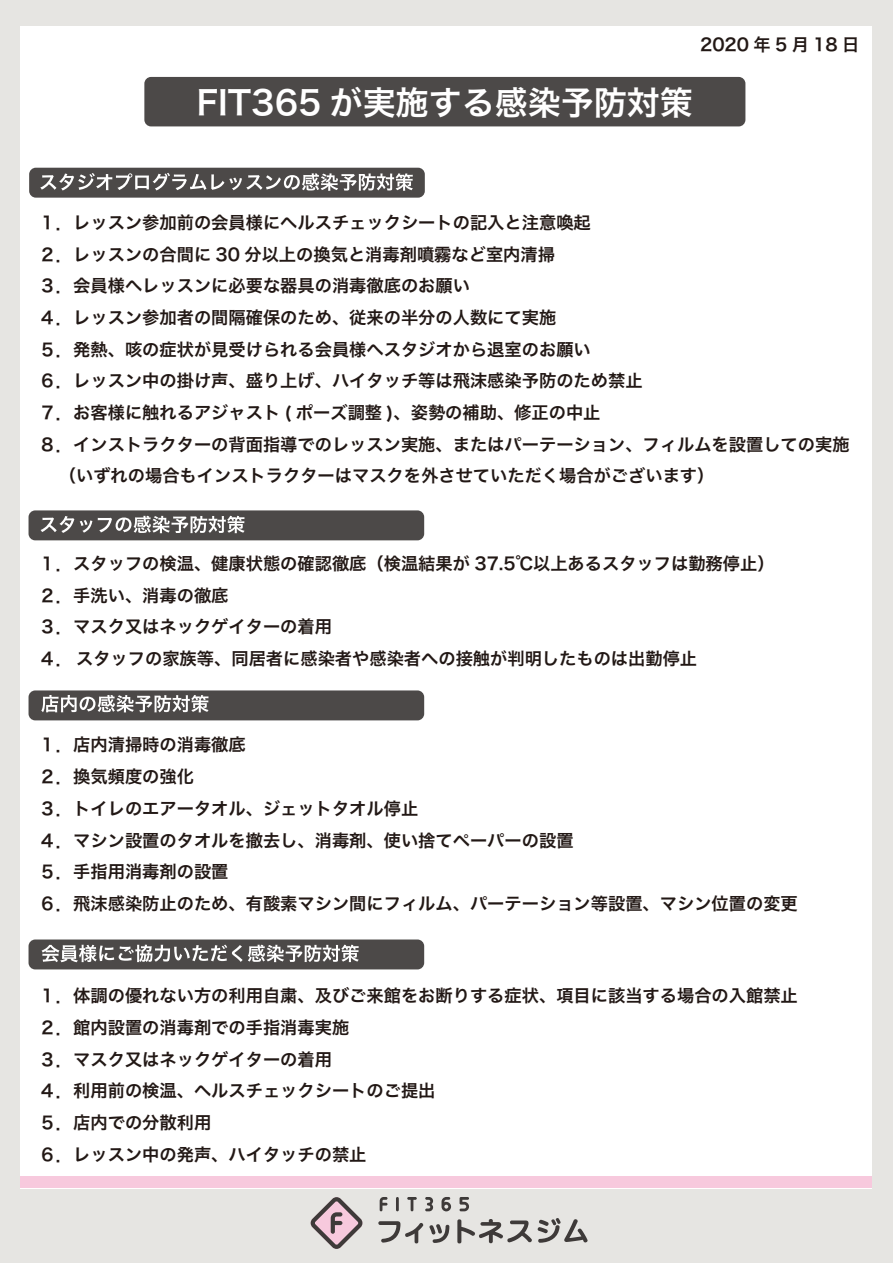
<style>
.page{position:relative;width:893px;height:1263px;background:#e6e5e2}
.page>*{position:absolute;margin:0;border:0;box-sizing:border-box;transform-origin:0 0}
.t1{font:33px "Hira Kaku Pro N W6";color:#fff}
.t2{font:17.25px/31.7px "Hira Kaku Pro N W6";color:#221815}
.t3{font:17.25px/31.7px "Hira Kaku Pro W6";color:#221815}
.t4{font:17.25px "Hira Kaku Pro N W6";letter-spacing:.25em;color:#221815}
.s1{font-family:"Hira Kaku Pro W6"}
.s2{font-family:"Hira Kaku Pro N W6"}
</style>
<div class="page">
<div style="left:21px;top:26px;width:851px;height:1162px;background:#fff"></div>
<div style="left:21px;top:1176px;width:851px;height:12px;background:#f7c9dd"></div>
<svg style="left:311px;top:1197px;width:52px;height:52px"></svg>
<svg style="left:378px;top:1221px;width:71px;height:22px"></svg>
<svg style="left:457px;top:1218px;width:131px;height:25px"></svg>
<svg style="left:441px;top:1197px;width:10px;height:14px"></svg>
<svg style="left:459px;top:1197px;width:10px;height:14px"></svg>
<svg style="left:380px;top:1197px;width:7px;height:14px"></svg>
<svg style="left:425px;top:1197px;width:8px;height:14px"></svg>
<svg style="left:407px;top:1197px;width:10px;height:14px"></svg>
<hr style="left:396px;top:1197px;width:3px;height:14px;background:#3e3a39">
<div style="left:29px;top:168px;width:396px;height:30px;background:#4c4948;border-radius:7px"></div>
<div style="left:29px;top:510px;width:395px;height:30px;background:#4c4948;border-radius:7px"></div>
<div style="left:29px;top:690px;width:395px;height:30px;background:#4c4948;border-radius:7px"></div>
<div style="left:29px;top:939px;width:395px;height:30px;background:#4c4948;border-radius:7px"></div>
<div style="left:144px;top:77px;width:601px;height:49px;background:#4c4948;border-radius:7px"></div>
<svg style="left:40px;top:173px;width:373px;height:18px"></svg>
<svg style="left:41px;top:516px;width:33px;height:17px"></svg>
<svg style="left:80px;top:520px;width:12px;height:13px"></svg>
<svg style="left:98px;top:516px;width:147px;height:17px"></svg>
<svg style="left:41px;top:695px;width:168px;height:17px"></svg>
<svg style="left:42px;top:944px;width:317px;height:18px"></svg>
<p class="t4" style="left:700px;top:29px;width:161px">2020年5月18日</p>
<h1 class="t1" style="left:197px;top:73px;width:498px">FIT365 が実施する感染予防対策</h1>
<p class="t2" style="left:39px;top:206px;width:812px">１．レッスン参加前の会員様にヘルスチェックシートの記入と注意喚起<br>２．レッスンの合間に 30 分以上の換気と消毒剤噴霧など室内清掃<br>３．会員様へレッスンに必要な器具の消毒徹底のお願い<br>４．レッスン参加者の間隔確保のため、従来の半分の人数にて実施<br>５．発熱、咳の症状が見受けられる会員様へスタジオから退室のお願い<br>６．レッスン中の掛け声、盛り上げ、ハイタッチ等は飛沫感染予防のため禁止<br>７．お客様に触れるアジャスト ( ポーズ調整 )、姿勢の補助、修正の中止<br>８．インストラクターの背面指導でのレッスン実施、<span class="s1">またはパーテーション、フィルムを設置しての実施</span></p>
<p class="t3" style="left:59px;top:459px;width:657px">（いずれの場合もインストラクターはマスクを外させていただく場合がございます）</p>
<p class="t2" style="left:39px;top:547px;width:737px">１．スタッフの検温、健康状態の確認徹底（検温結果が 37.5℃以上あるスタッフは勤務停止）<br>２．手洗い、消毒の徹底</p>
<p class="t3" style="left:39px;top:610px;width:660px"><span class="s2">３．</span>マスク又はネックゲイターの着用<br>４． スタッフの家族等、同居者に感染者や感染者への接触が判明したものは出勤停止</p>
<p class="t2" style="left:39px;top:728px;width:761px">１．店内清掃時の消毒徹底<br>２．換気頻度の強化<br>３．トイレのエアータオル、ジェットタオル停止<br>４．マシン設置のタオルを撤去し、消毒剤、使い捨てペーパーの設置<br>５．手指用消毒剤の設置<br>６．飛沫感染防止のため、有酸素マシン間にフィルム、パーテーション等設置、マシン位置の変更</p>
<p class="t3" style="left:39px;top:979px;width:761px"><span class="s2">１．</span>体調の優れない方の利用自粛、及びご来館をお断りする症状、項目に該当する場合の入館禁止</p>
<p class="t2" style="left:39px;top:1011px;width:312px">２．館内設置の消毒剤での手指消毒実施</p>
<p class="t3" style="left:39px;top:1043px;width:295px"><span class="s2">３．</span>マスク又はネックゲイターの着用</p>
<p class="t2" style="left:39px;top:1074px;width:398px">４．利用前の検温、ヘルスチェックシートのご提出<br>５．店内での分散利用<br>６．レッスン中の発声、ハイタッチの禁止</p>
</div>
